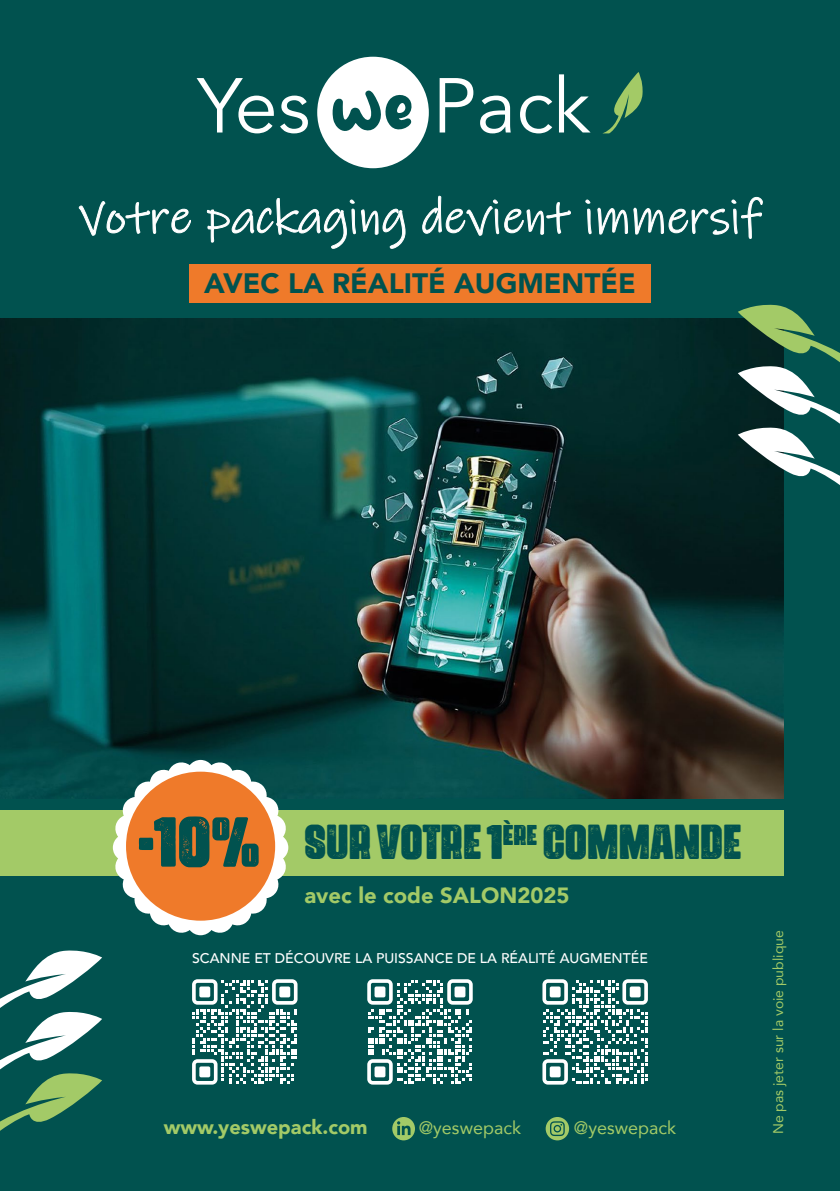
<style>
.page{position:relative;width:840px;height:1191px;background:#fff}
.page>*{position:absolute;margin:0;border:0;box-sizing:border-box;transform-origin:0 0}
.t1{font:64px "Urzeit Personal Use";color:#01524f}
.t2{font:44px "Urzeit Personal Use";color:#01524f}
.t3{font:900 28px "Avenir";color:#01524f}
.t4{font:900 22px "Avenir";color:#a3ca67}
.t5{font:900 20px "Avenir";color:#a3ca67}
.t6{font:18px "Avenir";color:#a3ca67}
.t7{font:500 14px "Avenir";color:#fff}
.t8{font:14px "Avenir";color:#a3ca67}
</style>
<div class="page">
<div style="left:0;top:0;width:839px;height:1191px;background:#01524f"></div>
<img style="left:0;top:319px;width:782px;height:479px">
<svg style="left:192px;top:979px;width:105px;height:105px"></svg>
<div style="left:199px;top:1066px;width:11px;height:11px;background:#fff;border-radius:2px"></div>
<svg style="left:367px;top:979px;width:105px;height:105px"></svg>
<div style="left:374px;top:1066px;width:11px;height:11px;background:#fff;border-radius:2px"></div>
<svg style="left:542px;top:979px;width:105px;height:105px"></svg>
<div style="left:549px;top:1066px;width:11px;height:11px;background:#fff;border-radius:2px"></div>
<div style="left:189px;top:264px;width:461px;height:38px;background:#ef7a2a"></div>
<div style="left:0;top:810px;width:782px;height:66px;background:#a3ca67"></div>
<svg style="left:113px;top:760px;width:175px;height:175px"></svg>
<div style="left:126px;top:771px;width:149px;height:149px;background:#ef7a2a;border-radius:50%"></div>
<svg style="left:79px;top:195px;width:683px;height:54px"></svg>
<svg style="left:603px;top:72px;width:40px;height:61px"></svg>
<svg style="left:196px;top:78px;width:78px;height:55px"></svg>
<svg style="left:280px;top:96px;width:28px;height:37px"></svg>
<svg style="left:317px;top:57px;width:111px;height:111px"></svg>
<svg style="left:439px;top:78px;width:34px;height:54px"></svg>
<svg style="left:480px;top:96px;width:30px;height:37px"></svg>
<svg style="left:520px;top:96px;width:32px;height:37px"></svg>
<svg style="left:559px;top:74px;width:31px;height:58px"></svg>
<svg style="left:392px;top:1117px;width:23px;height:23px"></svg>
<svg style="left:545px;top:1117px;width:23px;height:23px"></svg>
<svg style="left:0;top:950px;width:102px;height:181px"></svg>
<svg style="left:737px;top:304px;width:102px;height:204px"></svg>
<h3 class="t3" style="left:204px;top:259px;width:433px">AVEC LA RÉALITÉ AUGMENTÉE</h3>
<h1 class="t1" style="left:138px;top:801px;width:123px">-10%</h1>
<h2 class="t2" style="left:304px;top:814px;width:438px">SUR VOTRE 1<sup>ÈRE</sup> COMMANDE</h2>
<h3 class="t4" style="left:304px;top:876px;width:266px">avec le code SALON2025</h3>
<p class="t7" style="left:192px;top:946px;width:457px">SCANNE ET DÉCOUVRE LA PUISSANCE DE LA RÉALITÉ AUGMENTÉE</p>
<h3 class="t5" style="left:164px;top:1110px;width:205px">www.yeswepack.com</h3>
<p class="t6" style="left:418px;top:1113px;width:104px">@yeswepack</p>
<p class="t6" style="left:573px;top:1113px;width:104px">@yeswepack</p>
<p class="t8" style="left:766px;top:1134px;width:205px;rotate:-90deg">Ne pas jeter sur la voie publique</p>
</div>
